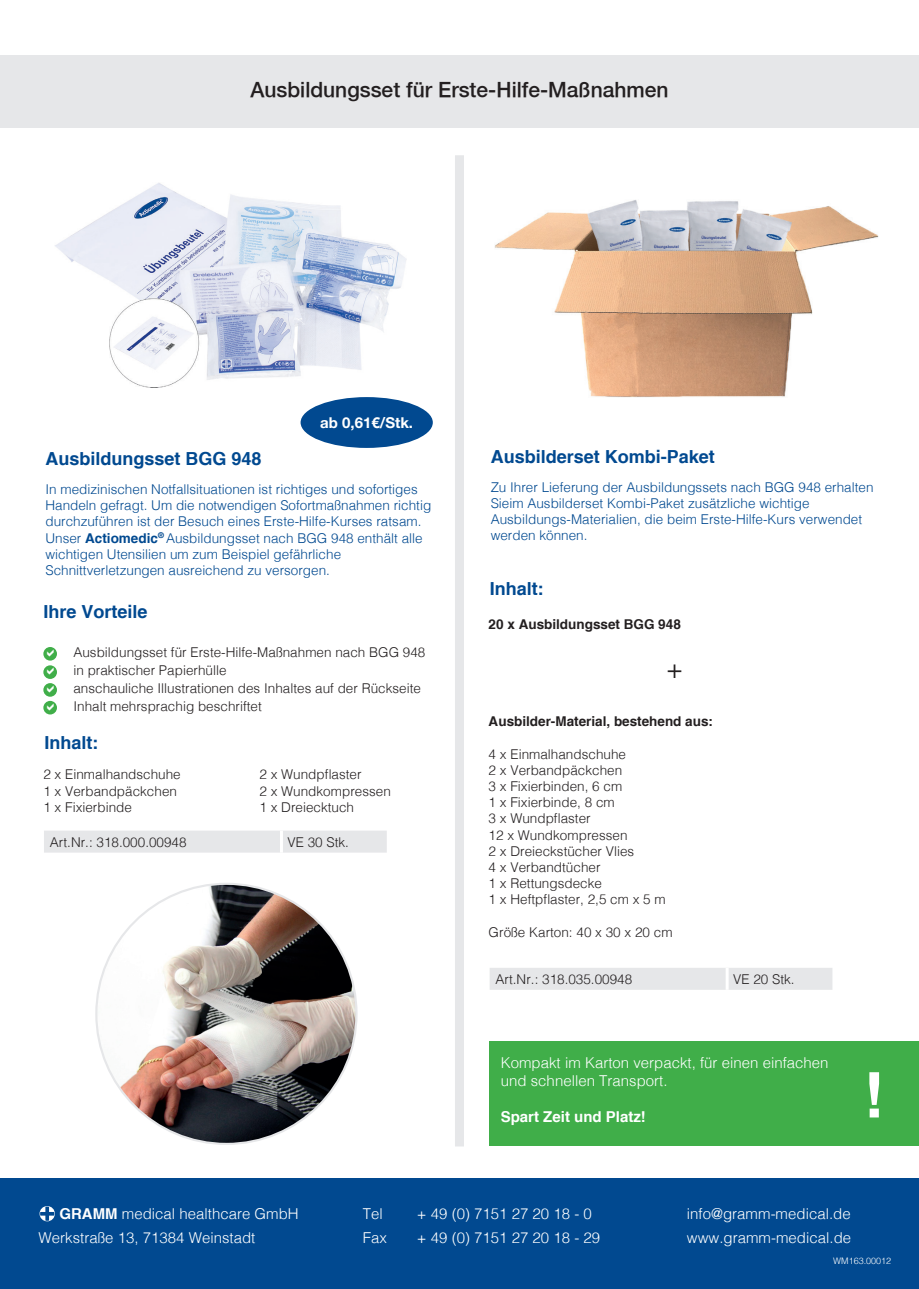
<style>
.page{position:relative;width:919px;height:1289px;background:#fff}
.page>*{position:absolute;margin:0;border:0;box-sizing:border-box;transform-origin:0 0}
.t1{font:700 63px "Helvetica";color:#fff}
.t2{font:300 27px "Helvetica";color:#231f20}
.t3{font:500 21px "Helvetica Neue";color:#231f20}
.t4{font:700 18px "Helvetica";color:#014990}
.t5{font:300 15px/18px "Helvetica";color:#fff}
.t6{font:700 15px "Helvetica";color:#fff}
.t7{font:700 15px "Helvetica Neue LT Std";color:#fff}
.t8{font:300 13.5px/16.2px "Helvetica";color:#231f20}
.t9{font:300 13.5px/16.2px "Helvetica";color:#014990}
.t10{font:700 13.5px "Helvetica";color:#231f20}
.t11{font:300 9px "Helvetica";color:#fff}
.s1{font-weight:700}
</style>
<div class="page">
<div style="left:0;top:55px;width:918px;height:73px;background:#e6e7e9"></div>
<div style="left:455px;top:155px;width:9px;height:991px;background:#e6e7e9"></div>
<div style="left:0;top:1178px;width:918px;height:110px;background:#014990"></div>
<svg style="left:40px;top:1206px;width:15px;height:15px"></svg>
<img style="left:55px;top:183px;width:351px;height:204px">
<div style="left:43px;top:647px;width:14px;height:13px;background:#40ae49;border-radius:50%"></div>
<div style="left:43px;top:665px;width:14px;height:14px;background:#40ae49;border-radius:50%"></div>
<div style="left:43px;top:683px;width:14px;height:13px;background:#40ae49;border-radius:50%"></div>
<div style="left:43px;top:701px;width:14px;height:13px;background:#40ae49;border-radius:50%"></div>
<img style="left:96px;top:883px;width:260px;height:260px;border-radius:130px">
<div style="left:44px;top:831px;width:343px;height:21px;background:#e6e7e9"></div>
<hr style="left:280px;top:830px;width:3px;height:22px;background:#fff">
<div style="left:490px;top:968px;width:342px;height:21px;background:#e6e7e9"></div>
<hr style="left:725px;top:967px;width:3px;height:22px;background:#fff">
<img style="left:494px;top:200px;width:384px;height:197px">
<div style="left:489px;top:1041px;width:429px;height:104px;background:#40ae49"></div>
<div style="left:300px;top:397px;width:133px;height:51px;background:#014990;border-radius:50%"></div>
<h3 class="t3" style="left:250px;top:77px;width:419px">Ausbildungsset für Erste-Hilfe-Maßnahmen</h3>
<p class="t7" style="left:320px;top:413px;width:94px">ab 0,61€/Stk.</p>
<h3 class="t4" style="left:45px;top:448px;width:218px">Ausbildungsset BGG 948</h3>
<p class="t9" style="left:45px;top:481px;width:387px">In medizinischen Notfallsituationen ist richtiges und sofortiges Handeln gefragt. Um die notwendigen Sofortmaßnahmen richtig durchzuführen ist der Besuch eines Erste-Hilfe-Kurses ratsam.<br>Unser <span class="s1">Actiomedic</span><sup>®</sup> Ausbildungsset nach BGG 948 enthält alle wichtigen Utensilien um zum Beispiel gefährliche Schnittverletzungen ausreichend zu versorgen.</p>
<h3 class="t4" style="left:43px;top:600px;width:106px">Ihre Vorteile</h3>
<p class="t8" style="left:73px;top:643px;width:353px;line-height:18px">Ausbildungsset für Erste-Hilfe-Maßnahmen nach BGG 948 in praktischer Papierhülle<br>anschauliche Illustrationen des Inhaltes auf der Rückseite Inhalt mehrsprachig beschriftet</p>
<h3 class="t4" style="left:44px;top:731px;width:56px">Inhalt:</h3>
<p class="t8" style="left:43px;top:766px;width:139px">2 x Einmalhandschuhe</p>
<p class="t8" style="left:259px;top:766px;width:104px">2 x Wundpflaster</p>
<p class="t8" style="left:43px;top:782px;width:135px">1 x Verbandpäckchen</p>
<p class="t8" style="left:259px;top:782px;width:133px">2 x Wundkompressen</p>
<p class="t8" style="left:43px;top:798px;width:90px">1 x Fixierbinde</p>
<p class="t8" style="left:259px;top:798px;width:96px">1 x Dreiecktuch</p>
<p class="t8" style="left:50px;top:833px;width:138px">Art.Nr.: 318.000.00948</p>
<p class="t8" style="left:287px;top:833px;width:63px">VE 30 Stk.</p>
<h3 class="t4" style="left:490px;top:445px;width:226px">Ausbilderset Kombi-Paket</h3>
<p class="t9" style="left:490px;top:479px;width:384px">Zu Ihrer Lieferung der Ausbildungssets nach BGG 948 erhalten Sieim Ausbilderset Kombi-Paket zusätzliche wichtige Ausbildungs-Materialien, die beim Erste-Hilfe-Kurs verwendet werden können.</p>
<h3 class="t4" style="left:489px;top:577px;width:55px">Inhalt:</h3>
<p class="t10" style="left:488px;top:616px;width:194px">20 x Ausbildungsset BGG 948</p>
<h2 class="t2" style="left:665px;top:651px;width:19px">+</h2>
<p class="t10" style="left:488px;top:713px;width:226px">Ausbilder-Material, bestehend aus:</p>
<p class="t8" style="left:488px;top:745px;width:179px">4 x Einmalhandschuhe<br>2 x Verbandpäckchen<br>3 x Fixierbinden, 6 cm<br>1 x Fixierbinde, 8 cm<br>3 x Wundpflaster<br>12 x Wundkompressen<br>2 x Dreieckstücher Vlies<br>4 x Verbandtücher<br>1 x Rettungsdecke<br>1 x Heftpflaster, 2,5 cm x 5 m</p>
<p class="t8" style="left:488px;top:924px;width:185px">Größe Karton: 40 x 30 x 20 cm</p>
<p class="t8" style="left:495px;top:970px;width:138px">Art.Nr.: 318.035.00948</p>
<p class="t8" style="left:733px;top:970px;width:63px">VE 20 Stk.</p>
<p class="t5" style="left:500px;top:1053px;width:329px">Kompakt im Karton verpackt, für einen einfachen und schnellen Transport.</p>
<p class="t6" style="left:500px;top:1107px;width:147px">Spart Zeit und Platz!</p>
<h1 class="t1" style="left:863px;top:1056px;width:22px">!</h1>
<p class="t5" style="left:59px;top:1204px;width:241px"><span class="s1">GRAMM</span> medical healthcare GmbH</p>
<p class="t5" style="left:363px;top:1204px;width:22px">Tel</p>
<p class="t5" style="left:417px;top:1204px;width:177px">+ 49 (0) 7151 27 20 18 - 0</p>
<p class="t5" style="left:687px;top:1204px;width:165px">info@gramm-medical.de</p>
<p class="t5" style="left:39px;top:1228px;width:218px">Werkstraße 13, 71384 Weinstadt</p>
<p class="t5" style="left:363px;top:1228px;width:26px">Fax</p>
<p class="t5" style="left:417px;top:1228px;width:185px">+ 49 (0) 7151 27 20 18 - 29</p>
<p class="t5" style="left:687px;top:1228px;width:166px">www.gramm-medical.de</p>
<p class="t11" style="left:833px;top:1254px;width:60px">WM163.00012</p>
</div>
